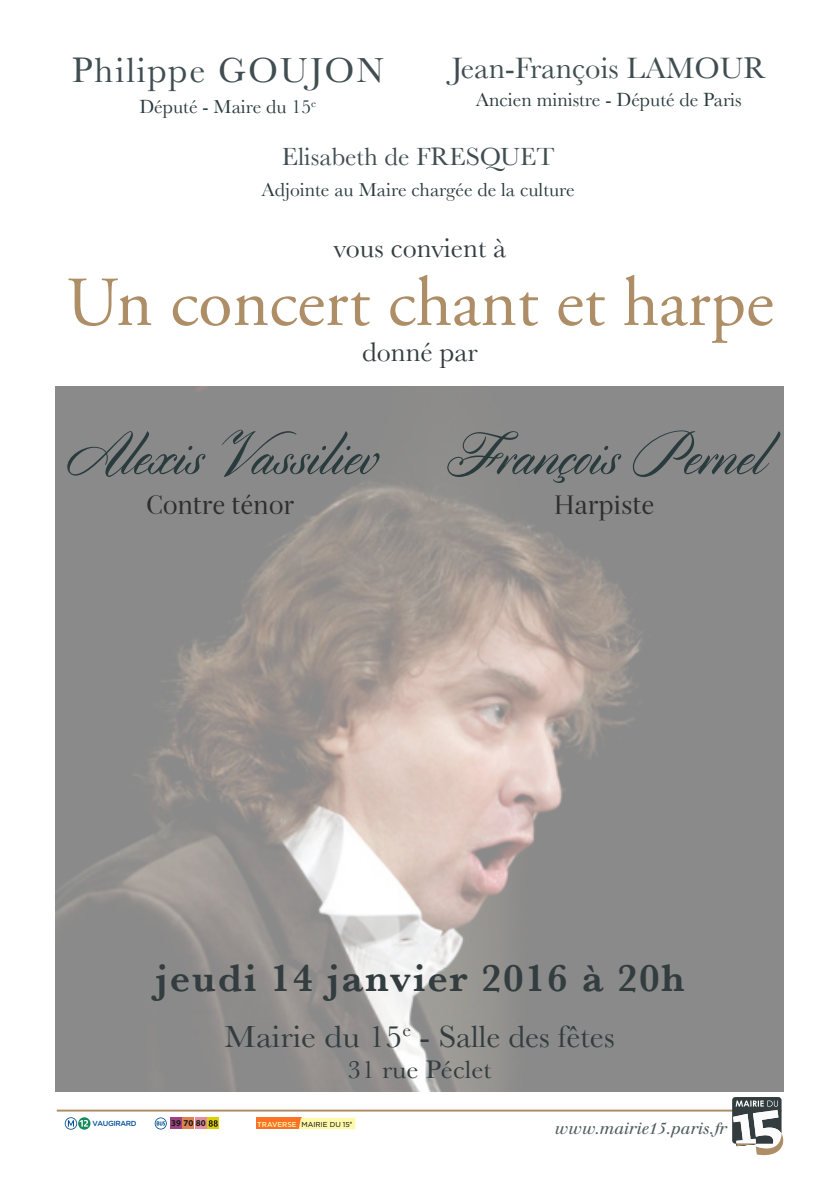
<style>
.page{position:relative;width:840px;height:1191px;background:#fff}
.page>*{position:absolute;margin:0;border:0;box-sizing:border-box;transform-origin:0 0}
.t1{font:72px "Cylburn";color:#2a3b3d}
.t2{font:70px "Adobe Garamond Pro";color:#ae8e66}
.t3{font:600 40px "Baskerville";letter-spacing:.05em;color:#333d40}
.t4{font:36.4px "Baskerville";letter-spacing:.05em;color:#404e51}
.t5{font:32px "Baskerville";color:#333d40;scale:1.06 1}
.t6{font:30.8px "Baskerville";color:#404e51}
.t7{font:28px "Baskerville";color:#333d40}
.t8{font:26px "Baskerville";color:#404e51}
.t9{font:26px "Serif 72 Beta";color:#2e2e2e}
.t10{font:26px "Baskerville";color:#333d40;scale:1.06 1}
.t11{font:19.6px "Baskerville";color:#2a3b3d}
.t12{font:italic 16px "Justus";color:#4f5c5e}
.t13{font:700 9px "Myriad Pro";color:#19181a}
.t14{font:500 7.4px "Gotham Rounded";letter-spacing:-.045em;color:#004d97}
.t15{font:7.2px "Gotham HTF";color:#000}
.t16{font:500 7.2px "Gotham HTF";color:#fef8ab}
</style>
<div class="page">
<img style="left:55px;top:387px;width:727px;height:704px">
<hr style="left:57px;top:1109px;width:724px;height:2px;background:#ae8e66">
<div style="left:255px;top:1117px;width:46px;height:12px;background:#fc7125"></div>
<svg style="left:298px;top:1117px;width:57px;height:12px"></svg>
<svg style="left:65px;top:1117px;width:12px;height:12px"></svg>
<svg style="left:66px;top:1118px;width:10px;height:10px"></svg>
<svg style="left:155px;top:1117px;width:12px;height:12px"></svg>
<svg style="left:155px;top:1118px;width:11px;height:10px"></svg>
<svg style="left:156px;top:1121px;width:9px;height:4px"></svg>
<svg style="left:207px;top:1117px;width:12px;height:12px"></svg>
<svg style="left:208px;top:1120px;width:10px;height:6px"></svg>
<div style="left:170px;top:1117px;width:12px;height:12px;background:#9f4380"></div>
<div style="left:183px;top:1117px;width:11px;height:12px;background:#de8252"></div>
<div style="left:195px;top:1117px;width:11px;height:12px;background:#e28e9f"></div>
<svg style="left:78px;top:1117px;width:12px;height:12px"></svg>
<svg style="left:68px;top:1120px;width:20px;height:6px"></svg>
<svg style="left:731px;top:1097px;width:52px;height:58px"></svg>
<p class="t4" style="left:72px;top:49px;width:313px">Philippe GOUJON</p>
<p class="t11" style="left:139px;top:95px;width:178px">Député - Maire du 15<sup>e</sup></p>
<p class="t8" style="left:281px;top:141px;width:274px">Elisabeth de FRESQUET</p>
<p class="t11" style="left:261px;top:178px;width:314px">Adjointe au Maire chargée de la culture</p>
<p class="t6" style="left:451px;top:50px;width:316px">Jean-François LAMOUR</p>
<p class="t11" style="left:475px;top:89px;width:267px">Ancien ministre - Député de Paris</p>
<p class="t7" style="left:333px;top:232px;width:174px">vous convient à</p>
<p class="t2" style="left:66px;top:261px;width:708px">Un concert chant et harpe</p>
<p class="t7" style="left:362px;top:335px;width:117px">donné par</p>
<p class="t1" style="left:64px;top:415px;width:313px">Alexis Vassiliev</p>
<p class="t9" style="left:146px;top:489px;width:150px">Contre ténor</p>
<p class="t1" style="left:444px;top:415px;width:320px">François Pernel</p>
<p class="t9" style="left:554px;top:489px;width:102px">Harpiste</p>
<p class="t3" style="left:155px;top:954px;width:530px">jeudi 14 janvier 2016 à 20h</p>
<p class="t5" style="left:224px;top:1017px;width:369px">Mairie du 15<sup>e</sup> - Salle des fêtes</p>
<p class="t10" style="left:347px;top:1054px;width:137px">31 rue Péclet</p>
<p class="t14" style="left:92px;top:1117px;width:46px">VAUGIRARD</p>
<p class="t13" style="left:171px;top:1117px;width:36px">39 70 80</p>
<p class="t15" style="left:301px;top:1120px;width:52px">MAIRIE DU 15<sup>e</sup></p>
<p class="t16" style="left:257px;top:1120px;width:41px">TRAVERSE</p>
<p class="t12" style="left:554px;top:1119px;width:173px">www.mairie15.paris.fr</p>
</div>
